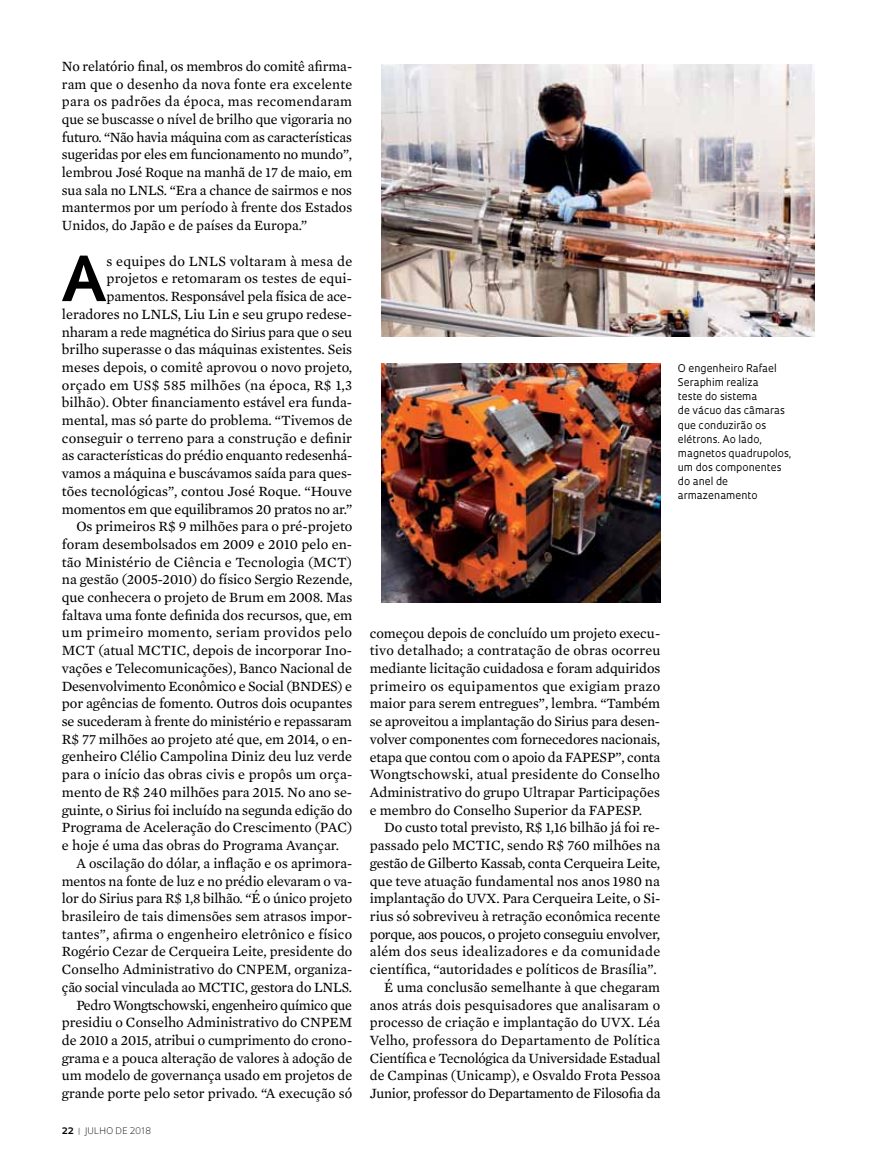
<style>
.page{position:relative;width:885px;height:1169px;background:#fff}
.page>*{position:absolute;margin:0;border:0;box-sizing:border-box;transform-origin:0 0}
.t1{font:700 60.45px "Oculum";color:#000}
.t2{font:14.4px/17.7px "Mercury Text G2";letter-spacing:-.005em;color:#000;text-align:justify}
.t3{font:14.4px "Mercury Text G2";letter-spacing:-.025em;color:#000}
.t4{font:14.4px "Mercury Text G2";letter-spacing:.025em;color:#000}
.t5{font:14.4px "Mercury Text G2";letter-spacing:.02em;color:#000}
.t6{font:14.4px "Mercury Text G2";letter-spacing:.015em;color:#000}
.t7{font:10.35px/14.1px "Oculum";color:#000}
.t8{font:300 8.7px "Oculum";letter-spacing:.01em;color:#000}
.s1{font-weight:700}
.s2{font-weight:700;color:#939598}
</style>
<div class="page">
<img style="left:381px;top:64px;width:433px;height:272px">
<img style="left:381px;top:363px;width:279px;height:239px">
<p class="t2" style="left:62px;top:56px;width:292px">No relatório final, os membros do comitê afirma&shy;ram que o desenho da nova fonte era excelente para os padrões da época, mas recomendaram que se buscasse o nível de brilho que vigoraria no futuro. “Não havia máquina com as características sugeridas por eles em funcionamento no mundo”, lembrou José Roque na manhã de 17 de maio, em sua sala no LNLS. “Era a chance de sairmos e nos mantermos por um período à frente dos Estados Unidos, do Japão e de países da Europa.”</p>
<h1 class="t1" style="left:60px;top:237px;width:45px">A</h1>
<p class="t6" style="left:107px;top:250px;width:247px">s equipes do LNLS voltaram à mesa de</p>
<p class="t2" style="left:107px;top:269px;width:247px">projetos e retomaram os testes de equi-</p>
<p class="t2" style="left:107px;top:287px;width:247px">pamentos. Responsável pela física de ace-</p>
<p class="t2" style="left:62px;top:304px;width:292px">leradores no LNLS, Liu Lin e seu grupo redese-</p>
<p class="t2" style="left:62px;top:322px;width:292px">nharam a rede magnética do Sirius para que o seu</p>
<p class="t2" style="left:62px;top:340px;width:292px">brilho superasse o das máquinas existentes. Seis</p>
<p class="t2" style="left:62px;top:357px;width:292px">meses depois, o comitê aprovou o novo projeto,</p>
<p class="t5" style="left:62px;top:374px;width:292px">orçado em US$ 585 milhões (na época, R$ 1,3</p>
<p class="t2" style="left:62px;top:393px;width:292px">bilhão). Obter financiamento estável era funda-</p>
<p class="t2" style="left:62px;top:410px;width:292px">mental, mas só parte do problema. “Tivemos de</p>
<p class="t2" style="left:62px;top:428px;width:292px">conseguir o terreno para a construção e definir</p>
<p class="t2" style="left:62px;top:446px;width:292px">as características do prédio enquanto redesenhá-</p>
<p class="t2" style="left:62px;top:464px;width:292px">vamos a máquina e buscávamos saída para ques-</p>
<p class="t2" style="left:62px;top:481px;width:292px">tões tecnológicas”, contou José Roque. “Houve</p>
<p class="t2" style="left:62px;top:499px;width:292px">momentos em que equilibramos 20 pratos no ar.”</p>
<p class="t2" style="left:76px;top:517px;width:278px">Os primeiros R$ 9 milhões para o pré-projeto</p>
<p class="t2" style="left:62px;top:534px;width:292px">foram desembolsados em 2009 e 2010 pelo en-</p>
<p class="t2" style="left:62px;top:552px;width:292px">tão Ministério de Ciência e Tecnologia (MCT)</p>
<p class="t2" style="left:62px;top:570px;width:292px">na gestão (2005-2010) do físico Sergio Rezende,</p>
<p class="t2" style="left:62px;top:587px;width:292px">que conhecera o projeto de Brum em 2008. Mas</p>
<p class="t2" style="left:62px;top:605px;width:292px">faltava uma fonte definida dos recursos, que, em</p>
<p class="t4" style="left:62px;top:622px;width:292px">um primeiro momento, seriam providos pelo</p>
<p class="t2" style="left:62px;top:641px;width:292px">MCT (atual MCTIC, depois de incorporar Ino-</p>
<p class="t2" style="left:62px;top:658px;width:292px">vações e Telecomunicações), Banco Nacional de</p>
<p class="t2" style="left:62px;top:676px;width:292px">Desenvolvimento Econômico e Social (BNDES) e</p>
<p class="t2" style="left:62px;top:694px;width:292px">por agências de fomento. Outros dois ocupantes</p>
<p class="t2" style="left:62px;top:711px;width:292px">se sucederam à frente do ministério e repassaram</p>
<p class="t2" style="left:62px;top:729px;width:292px">R$ 77 milhões ao projeto até que, em 2014, o en-</p>
<p class="t2" style="left:62px;top:747px;width:292px">genheiro Clélio Campolina Diniz deu luz verde</p>
<p class="t2" style="left:62px;top:764px;width:292px">para o início das obras civis e propôs um orça-</p>
<p class="t2" style="left:62px;top:782px;width:292px">mento de R$ 240 milhões para 2015. No ano se-</p>
<p class="t2" style="left:62px;top:800px;width:292px">guinte, o Sirius foi incluído na segunda edição do</p>
<p class="t2" style="left:62px;top:818px;width:292px">Programa de Aceleração do Crescimento (PAC)</p>
<p class="t2" style="left:62px;top:835px;width:279px">e hoje é uma das obras do Programa Avançar.</p>
<p class="t2" style="left:76px;top:853px;width:277px">A oscilação do dólar, a inflação e os aprimora-</p>
<p class="t2" style="left:62px;top:871px;width:292px">mentos na fonte de luz e no prédio elevaram o va-</p>
<p class="t2" style="left:62px;top:889px;width:292px">lor do Sirius para R$ 1,8 bilhão. “É o único projeto</p>
<p class="t2" style="left:62px;top:906px;width:292px">brasileiro de tais dimensões sem atrasos impor-</p>
<p class="t2" style="left:62px;top:924px;width:292px">tantes”, afirma o engenheiro eletrônico e físico</p>
<p class="t2" style="left:62px;top:942px;width:292px">Rogério Cezar de Cerqueira Leite, presidente do</p>
<p class="t2" style="left:62px;top:959px;width:292px">Conselho Administrativo do CNPEM, organiza-</p>
<p class="t2" style="left:62px;top:977px;width:292px">ção social vinculada ao MCTIC, gestora do LNLS.</p>
<p class="t3" style="left:76px;top:994px;width:277px">Pedro Wongtschowski, engenheiro químico que</p>
<p class="t2" style="left:62px;top:1012px;width:292px">presidiu o Conselho Administrativo do CNPEM</p>
<p class="t2" style="left:62px;top:1030px;width:292px">de 2010 a 2015, atribui o cumprimento do crono-</p>
<p class="t2" style="left:62px;top:1048px;width:292px">grama e a pouca alteração de valores à adoção de</p>
<p class="t2" style="left:62px;top:1066px;width:292px">um modelo de governança usado em projetos de</p>
<p class="t2" style="left:62px;top:1083px;width:292px">grande porte pelo setor privado. “A execução só</p>
<p class="t8" style="left:62px;top:1124px;width:91px"><span class="s1">22</span> <span class="s2">|</span> julho DE 2018</p>
<p class="t2" style="left:370px;top:623px;width:292px">começou depois de concluído um projeto execu&shy;tivo detalhado; a contratação de obras ocorreu mediante licitação cuidadosa e foram adquiridos primeiro os equipamentos que exigiam prazo maior para serem entregues”, lembra. “Também se aproveitou a implantação do Sirius para desen&shy;volver componentes com fornecedores nacionais, etapa que contou com o apoio da FAPESP”, conta Wongtschowski, atual presidente do Conselho Administrativo do grupo Ultrapar Participações e membro do Conselho Superior da FAPESP.</p>
<p class="t2" style="left:370px;top:818px;width:292px;text-align:right">Do custo total previsto, R$ 1,16 bilhão já foi re&shy;passado pelo MCTIC, sendo R$ 760 milhões na gestão de Gilberto Kassab, conta Cerqueira Leite, que teve atuação fundamental nos anos 1980 na implantação do UVX. Para Cerqueira Leite, o Si&shy;rius só sobreviveu à retração econômica recente porque, aos poucos, o projeto conseguiu envolver, além dos seus idealizadores e da comunidade científica, “autoridades e políticos de Brasília”.<br>É uma conclusão semelhante à que chegaram anos atrás dois pesquisadores que analisaram o processo de criação e implantação do UVX. Léa Velho, professora do Departamento de Política Científica e Tecnológica da Universidade Estadual de Campinas (Unicamp), e Osvaldo Frota Pessoa Junior, professor do Departamento de Filosofia da</p>
<p class="t7" style="left:678px;top:361px;width:115px">O engenheiro Rafael<br>Seraphim realiza<br>teste do sistema<br>de vácuo das câmaras que conduzirão os elétrons. Ao lado, magnetos quadrupolos, um dos componentes do anel de armazenamento</p>
</div>
